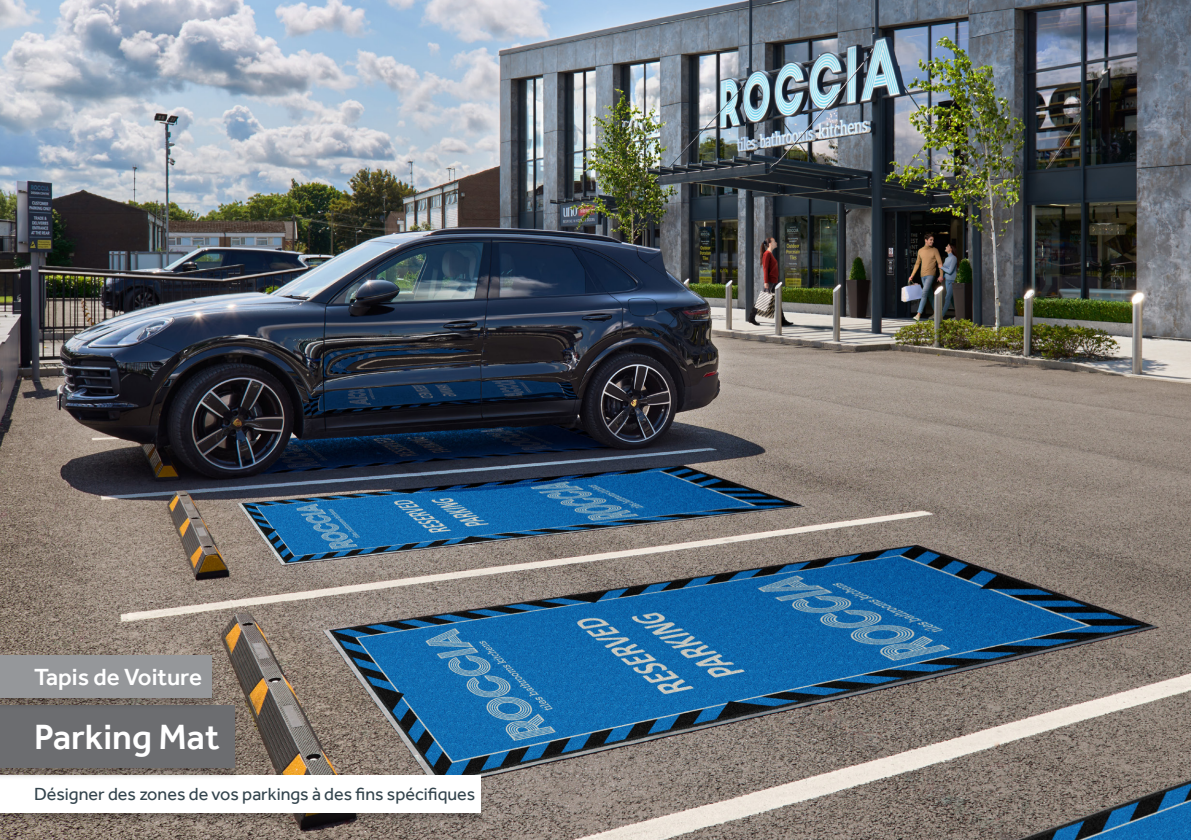
<style>
.page{position:relative;width:1191px;height:840px;background:#fff}
.page>*{position:absolute;margin:0;border:0;box-sizing:border-box;transform-origin:0 0}
.t1{font:500 36px "Effra";color:#fff}
.t2{font:500 24px "Effra";color:#fff}
.Picture_text{font:18px "Effra";color:#33444d}
</style>
<div class="page">
<img style="left:0;top:0;width:1191px;height:839px">
<div style="left:0;top:774px;width:486px;height:50px;background:#231f20;opacity:.3"></div>
<div style="left:0;top:775px;width:480px;height:37px;background:#fff"></div>
<div style="left:0;top:704px;width:241px;height:75px;background:#231f20;opacity:.3"></div>
<div style="left:0;top:705px;width:235px;height:62px;background:#6c6d70"></div>
<div style="left:0;top:654px;width:218px;height:55px;background:#231f20;opacity:.3"></div>
<div style="left:0;top:655px;width:211px;height:42px;background:#95979a"></div>
<p class="t2" style="left:34px;top:661px;width:169px">Tapis de Voiture</p>
<p class="t1" style="left:34px;top:715px;width:187px">Parking Mat</p>
<p class="Picture_text" style="left:34px;top:783px;width:443px">Désigner des zones de vos parkings à des fins spécifiques</p>
</div>
